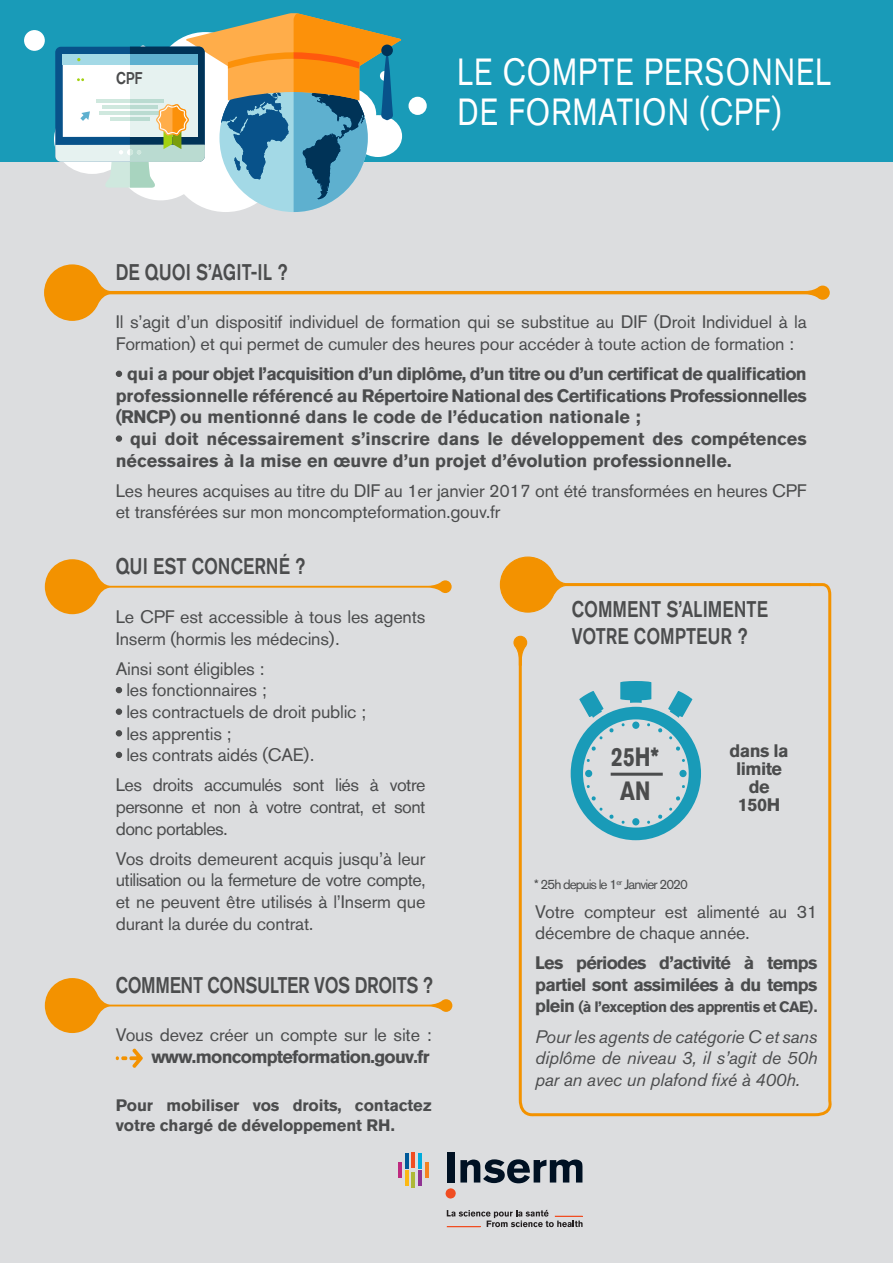
<style>
.page{position:relative;width:893px;height:1263px;background:#dcdddf}
.page>*{position:absolute;margin:0;border:0;box-sizing:border-box;transform-origin:0 0}
.t1{font:37.5px "Akzidenz Grotesk BQ";letter-spacing:.04em;color:#fff;scale:.8 1}
.t2{font:700 26.25px "Akzidenz Grotesk BQ";color:#4b4c4d;scale:.8 1}
.t3{font:500 22.5px/27px "Akzidenz Grotesk BQ";color:#4b4c4d;scale:.8 1}
.t4{font:500 22.5px "Akzidenz Grotesk BQ";letter-spacing:-.02em;color:#4b4c4d;scale:.8 1}
.t5{font:18px/21.6px "Akzidenz Grotesk BQ";letter-spacing:-.01em;color:#4b4c4d}
.t6{font:700 18px/21.6px "Akzidenz Grotesk BQ";color:#4b4c4d;text-align:justify}
.t7{font:italic 18px/21.6px "Akzidenz Grotesk BQ";letter-spacing:-.01em;color:#4b4c4d;text-align:justify}
.t8{font:700 18px/21.6px "Akzidenz Grotesk BQ";letter-spacing:-.04em;color:#4b4c4d}
.t9{font:700 18px/18px "Akzidenz Grotesk BQ";letter-spacing:-.03em;color:#4b4c4d;text-align:center}
.t10{font:500 16.8px "Akzidenz Grotesk BQ";color:#4b4c4d;scale:.85 1}
.t11{font:700 16.5px/19.8px "Akzidenz Grotesk BQ";letter-spacing:-.01em;color:#4b4c4d}
.t12{font:700 15px "Akzidenz Grotesk BQ";letter-spacing:-.04em;color:#4b4c4d}
.t13{font:13.5px "Akzidenz Grotesk BQ";letter-spacing:-.07em;color:#4b4c4d}
.s1{font-weight:700}
.s2{font-size:18px}
</style>
<div class="page">
<div style="left:0;top:0;width:893px;height:162px;background:#199bb8"></div>
<div style="left:24px;top:30px;width:21px;height:21px;background:#fff;border-radius:50%"></div>
<div style="left:408px;top:97px;width:19px;height:18px;background:#fff;border-radius:50%"></div>
<svg style="left:55px;top:13px;width:347px;height:199px"></svg>
<svg style="left:44px;top:264px;width:786px;height:57px"></svg>
<svg style="left:45px;top:559px;width:407px;height:55px"></svg>
<svg style="left:499px;top:556px;width:63px;height:55px"></svg>
<svg style="left:45px;top:978px;width:407px;height:55px"></svg>
<svg style="left:116px;top:371px;width:6px;height:6px"></svg>
<div style="left:116px;top:435px;width:6px;height:7px;border:2px solid #4b4c4d;border-radius:50%"></div>
<svg style="left:116px;top:687px;width:6px;height:6px"></svg>
<div style="left:116px;top:708px;width:6px;height:7px;border:2px solid #4b4c4d;border-radius:50%"></div>
<svg style="left:116px;top:730px;width:6px;height:6px"></svg>
<svg style="left:116px;top:752px;width:6px;height:6px"></svg>
<svg style="left:517px;top:582px;width:315px;height:535px"></svg>
<svg style="left:513px;top:635px;width:15px;height:32px"></svg>
<div style="left:447px;top:1152px;width:7px;height:30px;background:#001123"></div>
<svg style="left:445px;top:1159px;width:137px;height:40px"></svg>
<hr style="left:425px;top:1162px;width:3px;height:15px;background:#f58220">
<hr style="left:418px;top:1154px;width:4px;height:15px;background:#00acdd">
<hr style="left:418px;top:1170px;width:4px;height:16px;background:#903393">
<hr style="left:411px;top:1152px;width:4px;height:15px;background:#f04d22">
<hr style="left:411px;top:1172px;width:4px;height:15px;background:#aeb837">
<hr style="left:405px;top:1154px;width:4px;height:15px;background:#005999">
<hr style="left:405px;top:1170px;width:4px;height:16px;background:#fcb814">
<hr style="left:398px;top:1162px;width:4px;height:15px;background:#be2a7f">
<svg style="left:447px;top:1210px;width:136px;height:17px"></svg>
<hr style="left:447px;top:1226px;width:33px;height:1px;background:#f04d22">
<svg style="left:116px;top:1048px;width:27px;height:20px"></svg>
<p class="t10" style="left:116px;top:68px;width:32px">CPF</p>
<p class="t3" style="left:116px;top:259px;width:216px">DE QUOI S’AGIT-IL ?</p>
<p class="t1" style="left:457px;top:50px;width:469px">LE COMPTE PERSONNEL</p>
<p class="t1" style="left:457px;top:90px;width:406px">DE FORMATION (CPF)</p>
<p class="t5" style="left:116px;top:311px;width:692px">Il s’agit d’un dispositif individuel de formation qui se substitue au DIF (Droit Individuel à la<br>Formation) et qui permet de cumuler des heures pour accéder à toute action de formation :</p>
<p class="t6" style="left:116px;top:363px;width:692px;text-indent:11px">qui a pour objet l’acquisition d’un diplôme, d’un titre ou d’un certificat de qualification professionnelle référencé au Répertoire National des Certifications Professionnelles (RNCP) ou mentionné dans le code de l’éducation nationale ;</p>
<p class="t6" style="left:116px;top:428px;width:692px;text-indent:14px">qui doit nécessairement s’inscrire dans le développement des compétences nécessaires à la mise en œuvre d’un projet d’évolution professionnelle.</p>
<p class="t5" style="left:116px;top:479px;width:692px">Les heures acquises au titre du DIF au 1er janvier 2017 ont été transformées en heures CPF et transférées sur mon moncompteformation.gouv.fr</p>
<p class="t3" style="left:116px;top:553px;width:238px">QUI EST CONCERNÉ ?</p>
<p class="t5" style="left:116px;top:606px;width:311px">Le CPF est accessible à tous les agents<br>Inserm (hormis les médecins).</p>
<p class="t5" style="left:116px;top:658px;width:150px">Ainsi sont éligibles :</p>
<p class="t5" style="left:126px;top:679px;width:142px">les fonctionnaires ;</p>
<p class="t5" style="left:126px;top:701px;width:241px">les contractuels de droit public ;</p>
<p class="t5" style="left:126px;top:722px;width:107px">les apprentis ;</p>
<p class="t5" style="left:126px;top:744px;width:189px">les contrats aidés (CAE).</p>
<p class="t5" style="left:116px;top:774px;width:311px;text-align:justify">Les droits accumulés sont liés à votre personne et non à votre contrat, et sont donc portables.</p>
<p class="t5" style="left:116px;top:847px;width:311px;text-align:justify">Vos droits demeurent acquis jusqu’à leur utilisation ou la fermeture de votre compte, et ne peuvent être utilisés à l’Inserm que durant la durée du contrat.</p>
<p class="t4" style="left:116px;top:972px;width:398px">COMMENT CONSULTER VOS DROITS ?</p>
<p class="t5" style="left:116px;top:1024px;width:317px;text-align:right">Vous devez créer un compte sur le site : <span class="s1">www.moncompteformation.gouv.fr</span></p>
<p class="t11" style="left:116px;top:1095px;width:317px">Pour mobiliser vos droits, contactez votre chargé de développement RH.</p>
<p class="t3" style="left:572px;top:595px;width:247px">COMMENT S’ALIMENTE<br>VOTRE COMPTEUR ?</p>
<p class="t2" style="left:611px;top:742px;width:61px">25H*</p>
<p class="t2" style="left:620px;top:776px;width:39px">AN</p>
<p class="t13" style="left:534px;top:876px;width:156px">* 25h depuis le 1<sup>er</sup> Janvier 2020</p>
<p class="t9" style="left:729px;top:742px;width:61px">dans la limite de<br>150H</p>
<p class="t5" style="left:535px;top:900px;width:284px">Votre compteur est alimenté au 31 décembre de chaque année.</p>
<p class="t8" style="left:535px;top:952px;width:284px">Les périodes d’activité à temps partiel sont assimilées à du temps</p>
<p class="t12" style="left:535px;top:998px;width:284px"><span class="s2">plein</span> (à l’exception des apprentis et CAE).</p>
<p class="t7" style="left:535px;top:1025px;width:284px">Pour les agents de catégorie C et sans diplôme de niveau 3, il s’agit de 50h par an avec un plafond fixé à 400h.</p>
</div>
